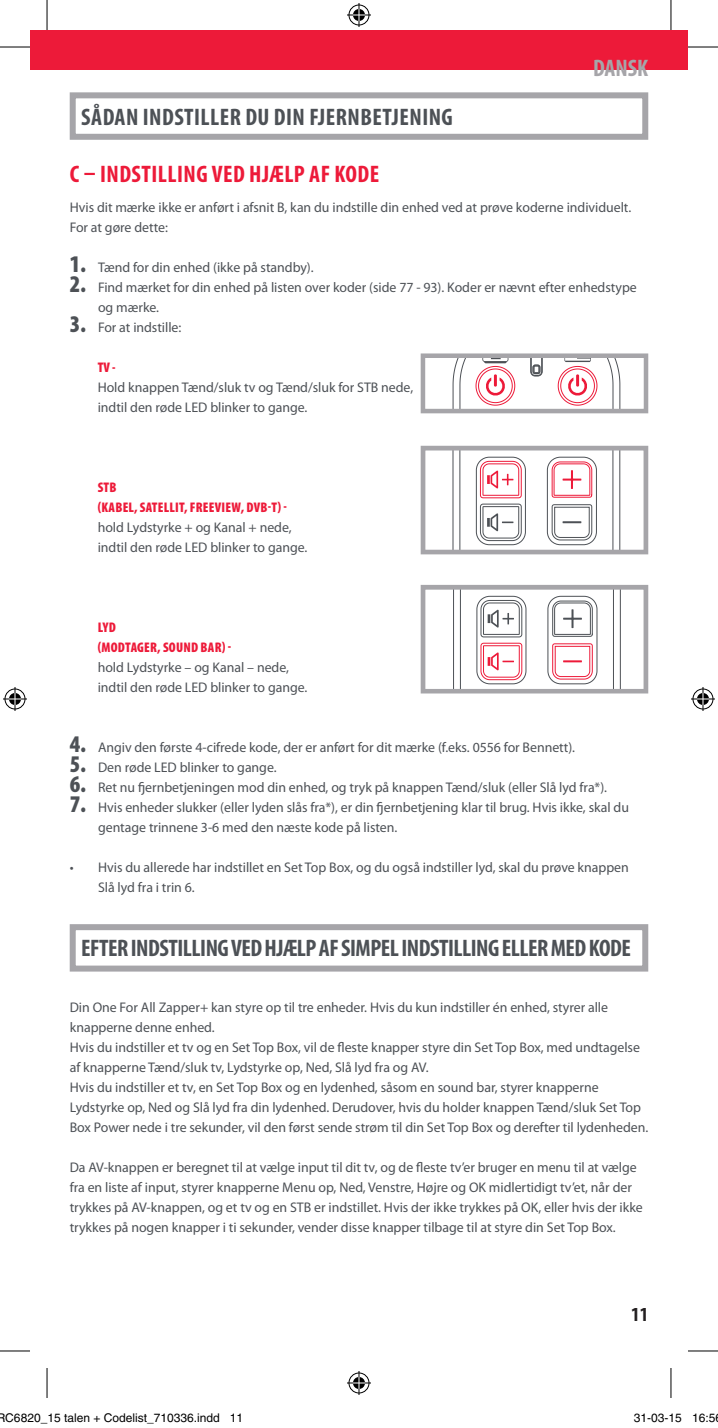
<style>
.page{position:relative;width:718px;height:1428px;background:#fff}
.page>*{position:absolute;margin:0;border:0;box-sizing:border-box;transform-origin:0 0}
.t1{font:700 condensed 24px "Myriad Pro";letter-spacing:-.02em;color:#4d5156}
.t2{font:700 condensed 24px "Myriad Pro";letter-spacing:.02em;color:#4d5156}
.t3{font:700 condensed 24px "Myriad Pro";letter-spacing:.02em;color:#ed1a39}
.t4{font:700 condensed 24px "Myriad Pro";color:#a6a5a9}
.t5{font:700 condensed 20px "Myriad Pro";color:#231f20}
.t6{font:14px/20px "Myriad Pro";letter-spacing:-.005em;color:#4d5156}
.t7{font:900 condensed 14px/20px "Myriad Pro";letter-spacing:.015em;color:#ed1a39}
.t8{font:12px "Helvetica";color:#000}
.s1{font-weight:900;font-stretch:condensed;font-size:24px}
</style>
<div class="page">
<div style="left:30px;top:30px;width:658px;height:40px;background:#ed1a39"></div>
<svg style="left:452px;top:359px;width:168px;height:48px"></svg>
<div style="left:420px;top:353px;width:228px;height:60px;border:5px solid #a6a5a9"></div>
<div style="left:70px;top:92px;width:578px;height:48px;border:6px solid #a6a5a9"></div>
<div style="left:70px;top:924px;width:578px;height:48px;border:6px solid #a6a5a9"></div>
<svg style="left:452px;top:452px;width:169px;height:96px"></svg>
<div style="left:420px;top:446px;width:228px;height:108px;border:5px solid #a6a5a9"></div>
<svg style="left:453px;top:591px;width:168px;height:96px"></svg>
<div style="left:420px;top:585px;width:228px;height:108px;border:5px solid #a6a5a9"></div>
<hr style="left:0;top:47px;width:30px;height:1px;background:#000">
<hr style="left:688px;top:47px;width:30px;height:1px;background:#000">
<hr style="left:0;top:1351px;width:30px;height:1px;background:#000">
<hr style="left:688px;top:1351px;width:30px;height:1px;background:#000">
<hr style="left:47px;top:0;width:1px;height:30px;background:#000">
<hr style="left:47px;top:1368px;width:1px;height:30px;background:#000">
<hr style="left:670px;top:0;width:1px;height:30px;background:#000">
<hr style="left:670px;top:1368px;width:1px;height:30px;background:#000">
<svg style="left:347px;top:3px;width:24px;height:24px"></svg>
<svg style="left:347px;top:1371px;width:24px;height:24px"></svg>
<svg style="left:3px;top:687px;width:24px;height:24px"></svg>
<svg style="left:691px;top:687px;width:24px;height:24px"></svg>
<div style="left:35px;top:1414px;width:5px;height:8px;border:1px solid #fff;border-radius:50%"></div>
<div style="left:34px;top:1413px;width:7px;height:10px;border:1px solid #fff;border-radius:50%"></div>
<div style="left:168px;top:1414px;width:5px;height:8px;border:1px solid #fff;border-radius:50%"></div>
<div style="left:167px;top:1413px;width:7px;height:10px;border:1px solid #fff;border-radius:50%"></div>
<h1 class="t2" style="left:81px;top:102px;width:373px">SÅDAN INDSTILLER DU DIN FJERNBETJENING</h1>
<h1 class="t4" style="left:593px;top:53px;width:57px">DANSK</h1>
<h1 class="t3" style="left:70px;top:159px;width:311px">C – INDSTILLING VED HJÆLP AF KODE</h1>
<p class="t6" style="left:70px;top:198px;width:563px">Hvis dit mærke ikke er anført i afsnit B, kan du indstille din enhed ved at prøve koderne individuelt.<br>For at gøre dette:</p>
<p class="t6" style="left:70px;top:258px;width:245px"><span class="s1">1.</span> Tænd for din enhed (ikke på standby).</p>
<p class="t6" style="left:98px;top:278px;width:540px;text-indent:-28px"><span class="s1">2.</span> Find mærket for din enhed på listen over koder (side 77 - 93). Koder er nævnt efter enhedstype og mærke.</p>
<p class="t6" style="left:70px;top:318px;width:113px"><span class="s1">3.</span> For at indstille:</p>
<p class="t7" style="left:98px;top:358px;width:19px">TV -</p>
<p class="t6" style="left:98px;top:378px;width:317px">Hold knappen Tænd/sluk tv og Tænd/sluk for STB nede, indtil den røde LED blinker to gange.</p>
<p class="t7" style="left:98px;top:478px;width:191px">STB<br>(KABEL, SATELLIT, FREEVIEW, DVB-T) -</p>
<p class="t6" style="left:98px;top:518px;width:211px">hold Lydstyrke + og Kanal + nede, indtil den røde LED blinker to gange.</p>
<p class="t7" style="left:98px;top:618px;width:135px">LYD<br>(MODTAGER, SOUND BAR) -</p>
<p class="t6" style="left:98px;top:658px;width:211px">hold Lydstyrke – og Kanal – nede, indtil den røde LED blinker to gange.</p>
<p class="t6" style="left:70px;top:738px;width:507px"><span class="s1">4.</span> Angiv den første 4-cifrede kode, der er anført for dit mærke (f.eks. 0556 for Bennett).</p>
<p class="t6" style="left:70px;top:758px;width:208px"><span class="s1">5.</span> Den røde LED blinker to gange.</p>
<p class="t6" style="left:70px;top:778px;width:539px"><span class="s1">6.</span> Ret nu fjernbetjeningen mod din enhed, og tryk på knappen Tænd/sluk (eller Slå lyd fra*).</p>
<p class="t6" style="left:98px;top:798px;width:532px;text-indent:-28px"><span class="s1">7.</span> Hvis enheder slukker (eller lyden slås fra*), er din fjernbetjening klar til brug. Hvis ikke, skal du gentage trinnene 3-6 med den næste kode på listen.</p>
<p class="t6" style="left:98px;top:858px;width:532px;text-indent:-28px">• Hvis du allerede har indstillet en Set Top Box, og du også indstiller lyd, skal du prøve knappen<br>Slå lyd fra i trin 6.</p>
<h1 class="t1" style="left:81px;top:933px;width:551px">EFTER INDSTILLING VED HJÆLP AF SIMPEL INDSTILLING ELLER MED KODE</h1>
<p class="t6" style="left:70px;top:998px;width:580px">Din One For All Zapper+ kan styre op til tre enheder. Hvis du kun indstiller én enhed, styrer alle knapperne denne enhed.<br>Hvis du indstiller et tv og en Set Top Box, vil de fleste knapper styre din Set Top Box, med undtagelse af knapperne Tænd/sluk tv, Lydstyrke op, Ned, Slå lyd fra og AV.<br>Hvis du indstiller et tv, en Set Top Box og en lydenhed, såsom en sound bar, styrer knapperne Lydstyrke op, Ned og Slå lyd fra din lydenhed. Derudover, hvis du holder knappen Tænd/sluk Set Top Box Power nede i tre sekunder, vil den først sende strøm til din Set Top Box og derefter til lydenheden.</p>
<p class="t6" style="left:70px;top:1158px;width:574px">Da AV-knappen er beregnet til at vælge input til dit tv, og de fleste tv’er bruger en menu til at vælge fra en liste af input, styrer knapperne Menu op, Ned, Venstre, Højre og OK midlertidigt tv’et, når der trykkes på AV-knappen, og et tv og en STB er indstillet. Hvis der ikke trykkes på OK, eller hvis der ikke trykkes på nogen knapper i ti sekunder, vender disse knapper tilbage til at styre din Set Top Box.</p>
<h2 class="t5" style="left:631px;top:1301px;width:19px">11</h2>
<p class="t8" style="left:-3px;top:1411px;width:248px">RC6820_15 talen + Codelist_710336.indd 11</p>
<p class="t8" style="left:634px;top:1411px;width:83px">31-03-15 16:5</p>
</div>
